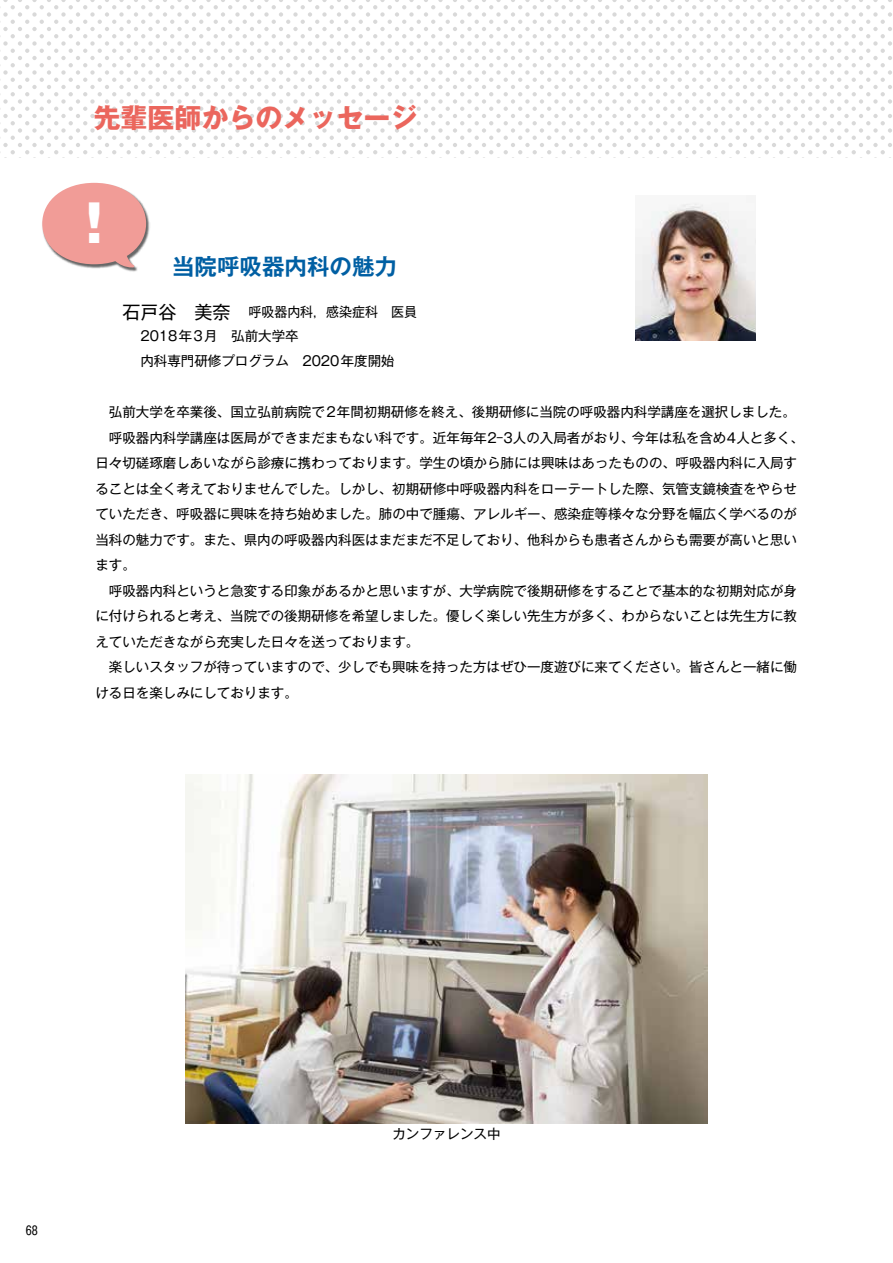
<style>
.page{position:relative;width:893px;height:1263px;background:#fff}
.page>*{position:absolute;margin:0;border:0;box-sizing:border-box;transform-origin:0 0}
.t1{font:900 49.5px "Gothic MB101 Pr 6";color:#fff}
.t2{font:700 27px "Gothic MB101 Pr 6";color:#eb665d}
.t3{font:700 22.5px "Gothic MB101 Pr 6 De";color:#005fa3}
.t4{font:13.5px "Gothic MB101 Pr 6";color:#000}
.t5{font:13.5px/23.2px "Gothic MB101 Pr 6";color:#000;scale:.96 1}
.t6{font:12px "Gothic MB101 Pr 6";color:#000}
.s1{font-size:18px}
</style>
<div class="page">
<svg style="left:0;top:0;width:892px;height:155px"></svg>
<img style="left:83px;top:182px;width:67px;height:90px">
<svg style="left:42px;top:183px;width:104px;height:84px"></svg>
<img style="left:636px;top:203px;width:119px;height:137px">
<img style="left:185px;top:775px;width:523px;height:348px">
<h2 class="t2" style="left:94px;top:96px;width:326px">先輩医師からのメッセージ</h2>
<h1 class="t1" style="left:87px;top:182px;width:17px">!</h1>
<h3 class="t3" style="left:172px;top:248px;width:227px">当院呼吸器内科の魅力</h3>
<p class="t5" style="left:140px;top:300px;width:290px;text-indent:-18px"><span class="s1">石戸谷　美奈　</span>呼吸器内科，感染症科　医員<br>2018年3月　弘前大学卒</p>
<p class="t4" style="left:140px;top:350px;width:256px">内科専門研修プログラム　2020年度開始</p>
<p class="t4" style="left:109px;top:401px;width:688px">弘前大学を卒業後、国立弘前病院で2年間初期研修を終え、後期研修に当院の呼吸器内科学講座を選択しました。</p>
<p class="t4" style="left:109px;top:426px;width:696px">呼吸器内科学講座は医局ができまだまもない科です。近年毎年2-3人の入局者がおり、今年は私を含め4人と多く、</p>
<p class="t4" style="left:95px;top:452px;width:703px">日々切磋琢磨しあいながら診療に携わっております。学生の頃から肺には興味はあったものの、呼吸器内科に入局す</p>
<p class="t4" style="left:95px;top:477px;width:703px">ることは全く考えておりませんでした。しかし、初期研修中呼吸器内科をローテートした際、気管支鏡検査をやらせ</p>
<p class="t4" style="left:95px;top:503px;width:703px">ていただき、呼吸器に興味を持ち始めました。肺の中で腫瘍、アレルギー、感染症等様々な分野を幅広く学べるのが</p>
<p class="t4" style="left:95px;top:528px;width:703px">当科の魅力です。また、県内の呼吸器内科医はまだまだ不足しており、他科からも患者さんからも需要が高いと思い</p>
<p class="t4" style="left:95px;top:554px;width:42px">ます。</p>
<p class="t4" style="left:109px;top:579px;width:690px">呼吸器内科というと急変する印象があるかと思いますが、大学病院で後期研修をすることで基本的な初期対応が身</p>
<p class="t4" style="left:95px;top:605px;width:703px">に付けられると考え、当院での後期研修を希望しました。優しく楽しい先生方が多く、わからないことは先生方に教</p>
<p class="t4" style="left:95px;top:630px;width:326px">えていただきながら充実した日々を送っております。</p>
<p class="t4" style="left:109px;top:656px;width:690px">楽しいスタッフが待っていますので、少しでも興味を持った方はぜひ一度遊びに来てください。皆さんと一緒に働</p>
<p class="t4" style="left:95px;top:681px;width:204px">ける日を楽しみにしております。</p>
<p class="t6" style="left:26px;top:1221px;width:13px">68</p>
<p class="t4" style="left:392px;top:1123px;width:109px">カンファレンス中</p>
</div>
